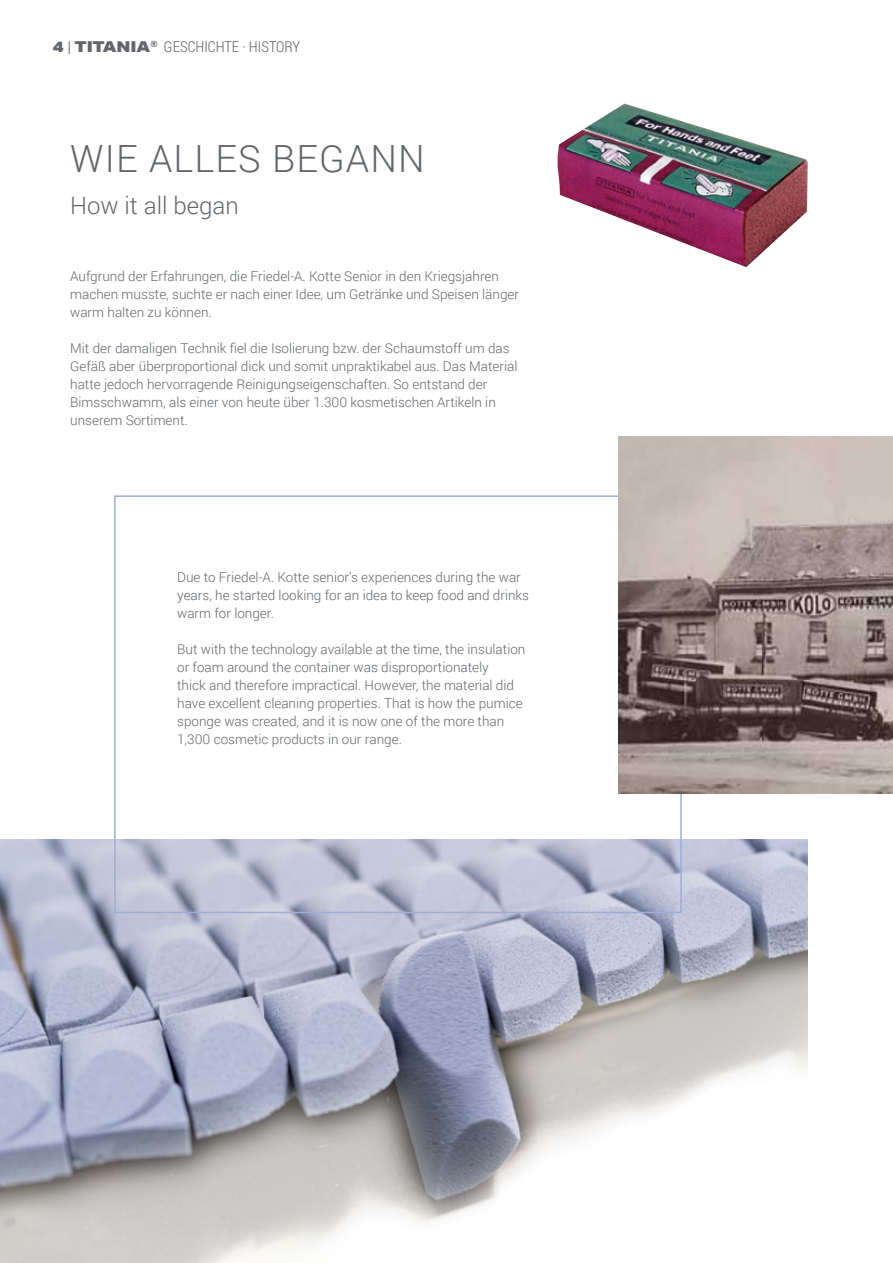
<style>
.page{position:relative;width:893px;height:1263px;background:#fff}
.page>*{position:absolute;margin:0;border:0;box-sizing:border-box;transform-origin:0 0}
.t1{font:300 37.5px "Roboto";letter-spacing:.03em;color:#62666b}
.t2{font:300 24px "Roboto";color:#62666b}
.t3{font:300 15px "Roboto Condensed";color:#62666b}
.t4{font:300 13.5px/18px "Roboto";color:#62666b}
.s1{font-family:"Aktiv Grotesk Ex";font-weight:900}
.s2{font-weight:400}
</style>
<div class="page">
<img style="left:0;top:839px;width:808px;height:424px">
<div style="left:114px;top:495px;width:568px;height:418px;border:2px solid #a0add9"></div>
<img style="left:619px;top:437px;width:274px;height:357px">
<img style="left:557px;top:104px;width:251px;height:163px">
<p class="t3" style="left:53px;top:36px;width:249px"><span class="s1">4</span> <span class="s2">|</span> <span class="s1">TITANIA</span><sup>®</sup> GESCHICHTE · HISTORY</p>
<h1 class="t1" style="left:70px;top:132px;width:356px">WIE ALLES BEGANN</h1>
<h2 class="t2" style="left:70px;top:188px;width:170px">How it all began</h2>
<p class="t4" style="left:70px;top:267px;width:450px">Aufgrund der Erfahrungen, die Friedel-A. Kotte Senior in den Kriegsjahren machen musste, suchte er nach einer Idee, um Getränke und Speisen länger warm halten zu können.</p>
<p class="t4" style="left:70px;top:339px;width:449px">Mit der damaligen Technik fiel die Isolierung bzw. der Schaumstoff um das Gefäß aber überproportional dick und somit unpraktikabel aus. Das Material hatte jedoch hervorragende Reinigungseigenschaften. So entstand der Bimsschwamm, als einer von heute über 1.300 kosmetischen Artikeln in unserem Sortiment.</p>
<p class="t4" style="left:177px;top:567px;width:353px">Due to Friedel-A. Kotte senior’s experiences during the war years, he started looking for an idea to keep food and drinks warm for longer.</p>
<p class="t4" style="left:177px;top:639px;width:350px">But with the technology available at the time, the insulation or foam around the container was disproportionately<br>thick and therefore impractical. However, the material did have excellent cleaning properties. That is how the pumice sponge was created, and it is now one of the more than 1,300 cosmetic products in our range.</p>
</div>
